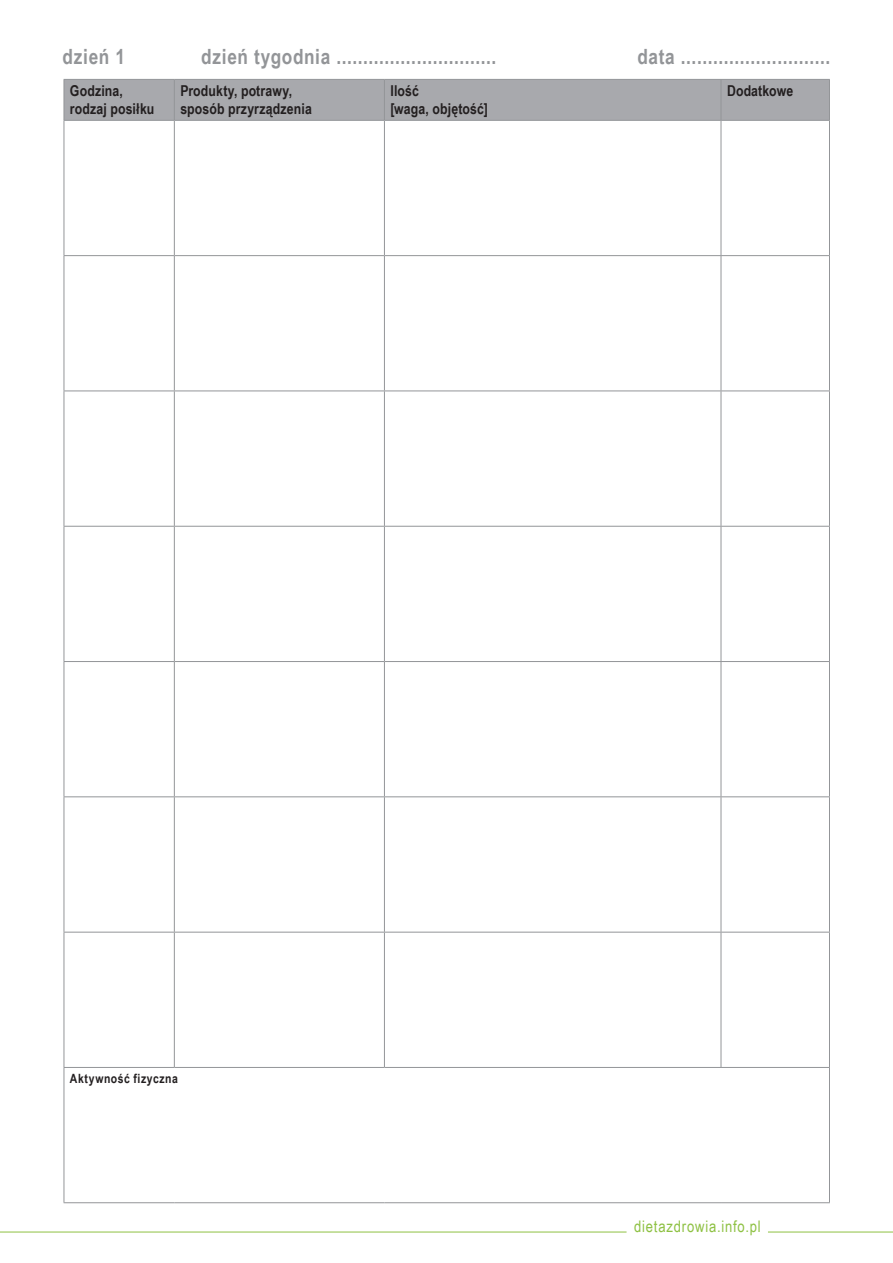
<style>
.page{position:relative;width:893px;height:1263px;background:#fff}
.page>*{position:absolute;margin:0;border:0;box-sizing:border-box;transform-origin:0 0}
.t1{font:700 21px "Arial Narrow";letter-spacing:.03em;color:#939598}
.t2{font:15.9px "Arial Narrow";letter-spacing:.05em;color:#8ec143}
.t3{font:700 15px/18px "Arial Narrow";letter-spacing:.01em;color:#231f20}
.t4{font:700 12.75px "Arial Narrow";letter-spacing:.045em;color:#231f20}
</style>
<div class="page">
<div style="left:65px;top:80px;width:764px;height:40px;background:#a8a9ad"></div>
<hr style="left:64px;top:79px;width:110px;height:1px;background:#939598">
<hr style="left:64px;top:80px;width:1px;height:40px;background:#939598">
<hr style="left:174px;top:79px;width:210px;height:1px;background:#939598">
<hr style="left:174px;top:80px;width:1px;height:40px;background:#939598">
<hr style="left:384px;top:79px;width:337px;height:1px;background:#939598">
<hr style="left:384px;top:80px;width:1px;height:40px;background:#939598">
<hr style="left:721px;top:79px;width:109px;height:1px;background:#939598">
<hr style="left:721px;top:80px;width:1px;height:40px;background:#939598">
<hr style="left:829px;top:80px;width:1px;height:40px;background:#939598">
<hr style="left:64px;top:120px;width:110px;height:1px;background:#939598">
<hr style="left:64px;top:121px;width:1px;height:134px;background:#939598">
<hr style="left:174px;top:120px;width:210px;height:1px;background:#939598">
<hr style="left:174px;top:121px;width:1px;height:134px;background:#939598">
<hr style="left:384px;top:120px;width:337px;height:1px;background:#939598">
<hr style="left:384px;top:121px;width:1px;height:134px;background:#939598">
<hr style="left:721px;top:120px;width:109px;height:1px;background:#939598">
<hr style="left:721px;top:121px;width:1px;height:134px;background:#939598">
<hr style="left:829px;top:121px;width:1px;height:134px;background:#939598">
<hr style="left:64px;top:255px;width:110px;height:1px;background:#939598">
<hr style="left:64px;top:256px;width:1px;height:135px;background:#939598">
<hr style="left:174px;top:255px;width:210px;height:1px;background:#939598">
<hr style="left:174px;top:256px;width:1px;height:135px;background:#939598">
<hr style="left:384px;top:255px;width:337px;height:1px;background:#939598">
<hr style="left:384px;top:256px;width:1px;height:135px;background:#939598">
<hr style="left:721px;top:255px;width:109px;height:1px;background:#939598">
<hr style="left:721px;top:256px;width:1px;height:135px;background:#939598">
<hr style="left:829px;top:256px;width:1px;height:135px;background:#939598">
<hr style="left:64px;top:391px;width:110px;height:1px;background:#939598">
<hr style="left:64px;top:391px;width:1px;height:135px;background:#939598">
<hr style="left:174px;top:391px;width:210px;height:1px;background:#939598">
<hr style="left:174px;top:391px;width:1px;height:135px;background:#939598">
<hr style="left:384px;top:391px;width:337px;height:1px;background:#939598">
<hr style="left:384px;top:391px;width:1px;height:135px;background:#939598">
<hr style="left:721px;top:391px;width:109px;height:1px;background:#939598">
<hr style="left:721px;top:391px;width:1px;height:135px;background:#939598">
<hr style="left:829px;top:391px;width:1px;height:135px;background:#939598">
<hr style="left:64px;top:526px;width:110px;height:1px;background:#939598">
<hr style="left:64px;top:527px;width:1px;height:134px;background:#939598">
<hr style="left:174px;top:526px;width:210px;height:1px;background:#939598">
<hr style="left:174px;top:527px;width:1px;height:134px;background:#939598">
<hr style="left:384px;top:526px;width:337px;height:1px;background:#939598">
<hr style="left:384px;top:527px;width:1px;height:134px;background:#939598">
<hr style="left:721px;top:526px;width:109px;height:1px;background:#939598">
<hr style="left:721px;top:527px;width:1px;height:134px;background:#939598">
<hr style="left:829px;top:527px;width:1px;height:134px;background:#939598">
<hr style="left:64px;top:661px;width:110px;height:1px;background:#939598">
<hr style="left:64px;top:662px;width:1px;height:134px;background:#939598">
<hr style="left:174px;top:661px;width:210px;height:1px;background:#939598">
<hr style="left:174px;top:662px;width:1px;height:134px;background:#939598">
<hr style="left:384px;top:661px;width:337px;height:1px;background:#939598">
<hr style="left:384px;top:662px;width:1px;height:134px;background:#939598">
<hr style="left:721px;top:661px;width:109px;height:1px;background:#939598">
<hr style="left:721px;top:662px;width:1px;height:134px;background:#939598">
<hr style="left:829px;top:662px;width:1px;height:134px;background:#939598">
<hr style="left:64px;top:796px;width:110px;height:1px;background:#939598">
<hr style="left:64px;top:797px;width:1px;height:135px;background:#939598">
<hr style="left:174px;top:796px;width:210px;height:1px;background:#939598">
<hr style="left:174px;top:797px;width:1px;height:135px;background:#939598">
<hr style="left:384px;top:796px;width:337px;height:1px;background:#939598">
<hr style="left:384px;top:797px;width:1px;height:135px;background:#939598">
<hr style="left:721px;top:796px;width:109px;height:1px;background:#939598">
<hr style="left:721px;top:797px;width:1px;height:135px;background:#939598">
<hr style="left:829px;top:797px;width:1px;height:135px;background:#939598">
<hr style="left:64px;top:932px;width:110px;height:1px;background:#939598">
<hr style="left:64px;top:932px;width:1px;height:135px;background:#939598">
<hr style="left:174px;top:932px;width:210px;height:1px;background:#939598">
<hr style="left:174px;top:932px;width:1px;height:135px;background:#939598">
<hr style="left:384px;top:932px;width:337px;height:1px;background:#939598">
<hr style="left:384px;top:932px;width:1px;height:135px;background:#939598">
<hr style="left:721px;top:932px;width:109px;height:1px;background:#939598">
<hr style="left:721px;top:932px;width:1px;height:135px;background:#939598">
<hr style="left:829px;top:932px;width:1px;height:135px;background:#939598">
<hr style="left:64px;top:1067px;width:110px;height:1px;background:#939598">
<hr style="left:64px;top:1068px;width:1px;height:134px;background:#939598">
<hr style="left:174px;top:1067px;width:210px;height:1px;background:#939598">
<hr style="left:384px;top:1067px;width:337px;height:1px;background:#939598">
<hr style="left:721px;top:1067px;width:109px;height:1px;background:#939598">
<hr style="left:829px;top:1068px;width:1px;height:134px;background:#939598">
<hr style="left:64px;top:1202px;width:110px;height:1px;background:#939598">
<hr style="left:174px;top:1202px;width:210px;height:1px;background:#939598">
<hr style="left:384px;top:1202px;width:337px;height:1px;background:#939598">
<hr style="left:721px;top:1202px;width:109px;height:1px;background:#939598">
<hr style="left:768px;top:1231px;width:125px;height:1px;background:#8ec143">
<hr style="left:0;top:1231px;width:626px;height:1px;background:#8ec143">
<p class="t1" style="left:63px;top:40px;width:64px">dzień 1</p>
<p class="t1" style="left:201px;top:40px;width:297px">dzień tygodnia ..............................</p>
<p class="t1" style="left:637px;top:40px;width:194px">data ............................</p>
<p class="t3" style="left:70px;top:81px;width:86px">Godzina, rodzaj posiłku</p>
<p class="t3" style="left:180px;top:81px;width:133px">Produkty, potrawy, sposób przyrządzenia</p>
<p class="t3" style="left:390px;top:81px;width:99px">Ilość<br>[waga, objętość]</p>
<p class="t3" style="left:727px;top:81px;width:68px">Dodatkowe</p>
<p class="t4" style="left:70px;top:1068px;width:109px">Aktywność fizyczna</p>
<p class="t2" style="left:634px;top:1215px;width:128px">dietazdrowia.info.pl</p>
</div>
